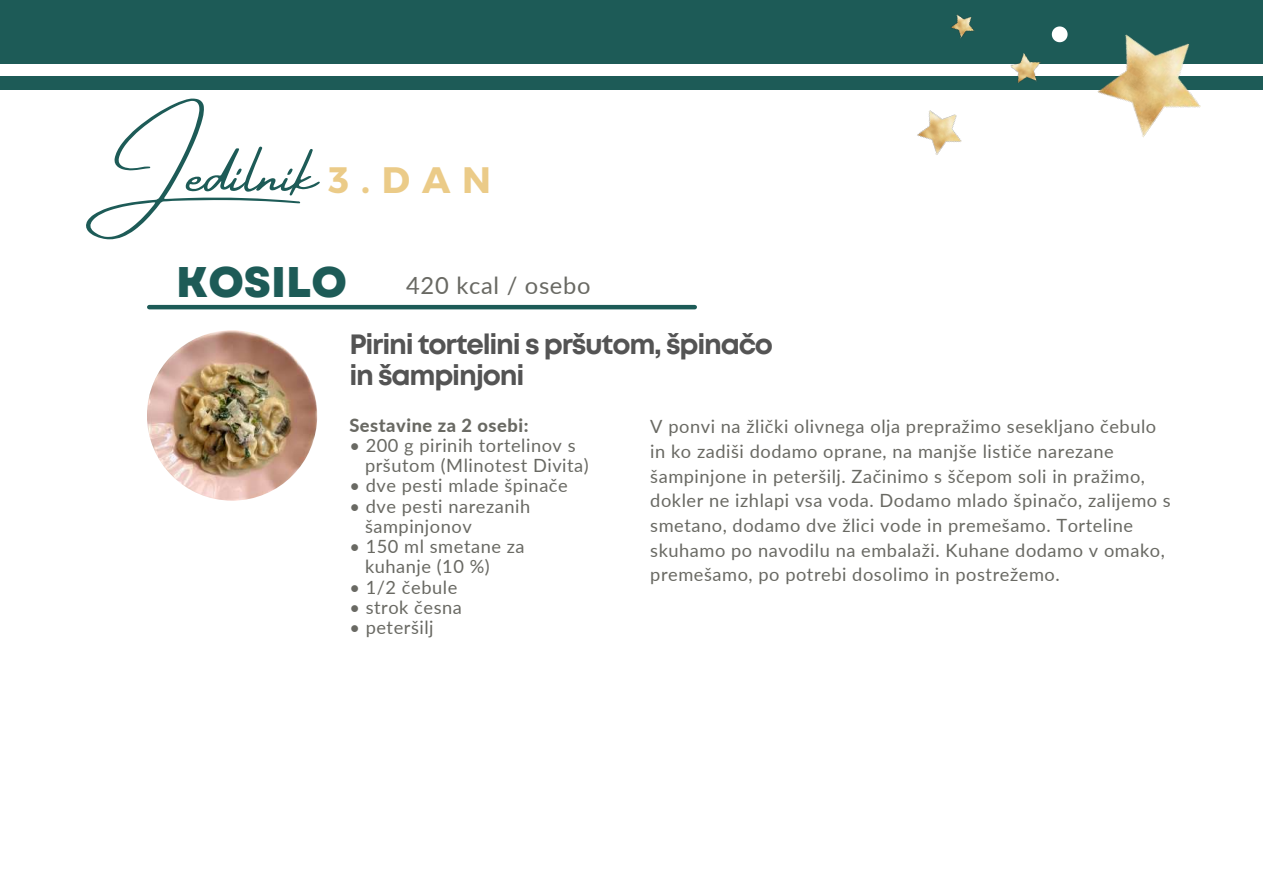
<style>
.page{position:relative;width:1263px;height:894px;background:#fff}
.page>*{position:absolute;margin:0;border:0;box-sizing:border-box;transform-origin:0 0}
.t1{font:64.35px "Amsterdam Four";color:#1d5b57}
.t2{font:800 42.75px "Garet";color:#1d5b57}
.t3{font:700 36.75px "Montserrat";color:#ebcb88}
.t4{font:700 27.9px/30.8px "Mont";letter-spacing:-.045em;color:#545454}
.t5{font:23.7px "Lato";letter-spacing:.03em;color:#696963}
.t6{font:18.3px/24.6px "Lato";letter-spacing:.03em;color:#696963}
.t7{font:800 18.3px "Lato";letter-spacing:.03em;color:#696963}
</style>
<div class="page">
<div style="left:0;top:0;width:1262px;height:63px;background:#1d5b57"></div>
<div style="left:0;top:76px;width:1262px;height:14px;background:#1d5b57"></div>
<img style="left:1083px;top:34px;width:143px;height:104px">
<svg style="left:1052px;top:26px;width:15px;height:16px"></svg>
<img style="left:1008px;top:53px;width:38px;height:30px">
<img style="left:951px;top:14px;width:24px;height:25px">
<img style="left:917px;top:110px;width:45px;height:45px">
<hr style="left:149px;top:305px;width:546px;height:4px;background:#1d5b57">
<img style="left:147px;top:330px;width:170px;height:170px;border-radius:50%">
<h1 class="t1" style="left:84px;top:138px;width:235px">Jedilnik</h1>
<h3 class="t3" style="left:329px;top:156px;width:164px">3.DAN</h3>
<h2 class="t2" style="left:176px;top:251px;width:172px">KOSILO</h2>
<p class="t5" style="left:406px;top:270px;width:186px">420 kcal / osebo</p>
<h3 class="t4" style="left:349px;top:331px;width:425px">Pirini tortelini s pršutom, špinačo in šampinjoni</h3>
<p class="t7" style="left:349px;top:413px;width:181px">Sestavine za 2 osebi:</p>
<p class="t6" style="left:365px;top:434px;width:225px;line-height:20.2px;text-indent:-16px">• 200 g pirinih tortelinov s pršutom (Mlinotest Divita)</p>
<p class="t6" style="left:349px;top:473px;width:220px">• dve pesti mlade špinače</p>
<p class="t6" style="left:365px;top:495px;width:167px;line-height:20.2px;text-indent:-16px">• dve pesti narezanih šampinjonov</p>
<p class="t6" style="left:365px;top:535px;width:161px;line-height:20.2px;text-indent:-16px">• 150 ml smetane za kuhanje (10 %)</p>
<p class="t6" style="left:349px;top:574px;width:109px">• 1/2 čebule</p>
<p class="t6" style="left:349px;top:594px;width:114px">• strok česna</p>
<p class="t6" style="left:349px;top:614px;width:86px">• peteršilj</p>
<p class="t6" style="left:650px;top:414px;width:522px">V ponvi na žlički olivnega olja prepražimo sesekljano čebulo in ko zadiši dodamo oprane, na manjše lističe narezane šampinjone in peteršilj. Začinimo s ščepom soli in pražimo, dokler ne izhlapi vsa voda. Dodamo mlado špinačo, zalijemo s smetano, dodamo dve žlici vode in premešamo. Torteline skuhamo po navodilu na embalaži. Kuhane dodamo v omako, premešamo, po potrebi dosolimo in postrežemo.</p>
</div>
